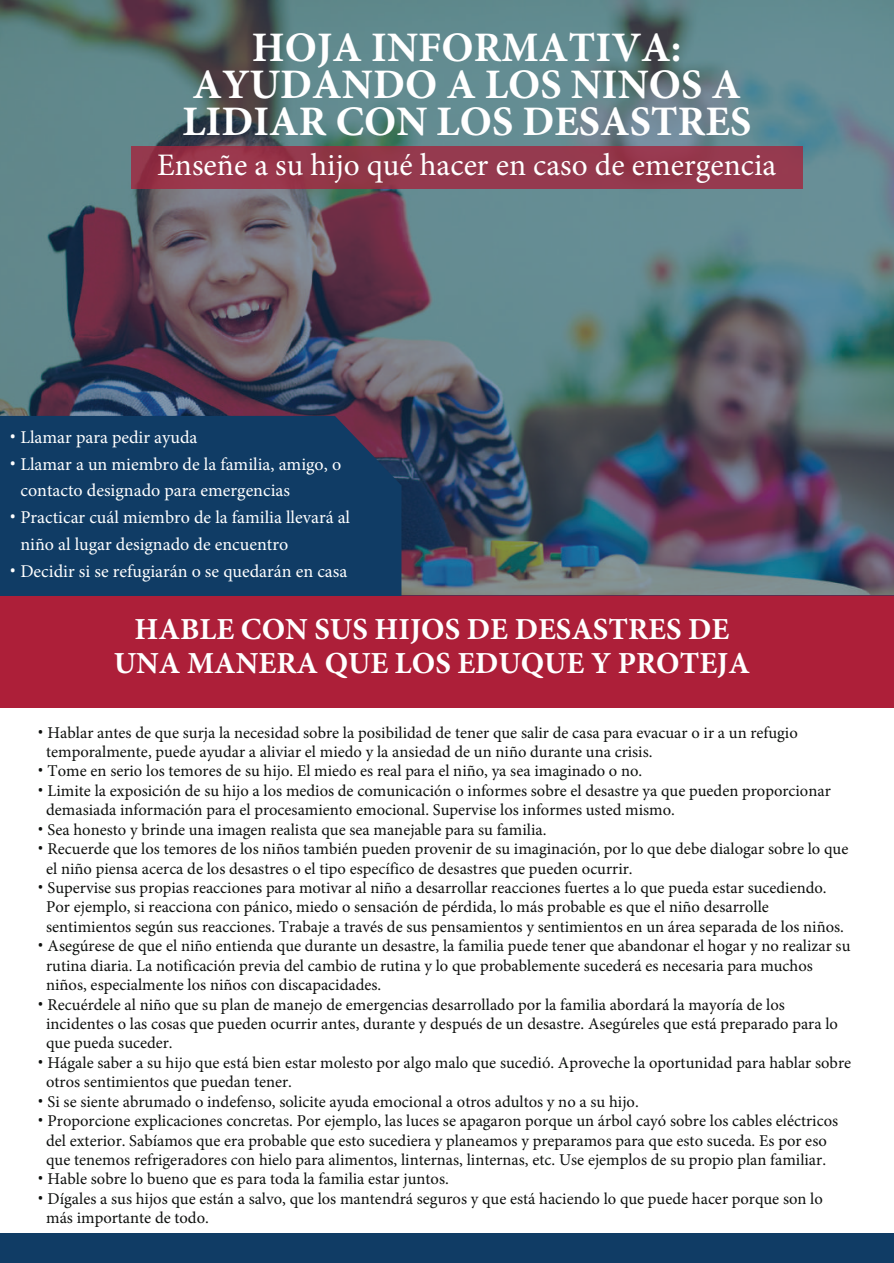
<style>
.page{position:relative;width:894px;height:1263px;background:#fff}
.page>*{position:absolute;margin:0;border:0;box-sizing:border-box;transform-origin:0 0}
.t1{font:700 42px/37.2px "Minion Pro";color:#fff;text-align:center}
.t2{font:31.35px "Minion Pro";color:#fff}
.t3{font:700 30.6px/33.6px "Minion Pro";color:#fff;text-align:center}
.t4{font:18px/27px "Minion Pro";color:#fff}
.t5{font:16.5px/19.4px "Minion Pro";color:#0e100e}
.s1{font-family:"Roboto"}
</style>
<div class="page">
<div style="left:0;top:595px;width:893px;height:113px;background:#ad1f39"></div>
<div style="left:0;top:1233px;width:893px;height:30px;background:#103c65"></div>
<img style="left:0;top:0;width:893px;height:595px">
<div style="left:131px;top:147px;width:671px;height:42px;background:#95394e"></div>
<div style="left:0;top:416px;width:401px;height:180px;background:#103c65"></div>
<h1 class="t1" style="left:182px;top:28px;width:570px">HOJA INFORMATIVA:<br>AYUDANDO A LOS NINOS A<br>LIDIAR CON LOS DESASTRES</h1>
<h2 class="t2" style="left:157px;top:144px;width:620px">Enseñe a su hijo qué hacer en caso de emergencia</h2>
<p class="t4" style="left:10px;top:423px;width:189px"><span class="s1">•</span> Llamar para pedir ayuda</p>
<p class="t4" style="left:20px;top:450px;width:322px;text-indent:-11px"><span class="s1">•</span> Llamar a un miembro de la familia, amigo, o contacto designado para emergencias</p>
<p class="t4" style="left:20px;top:504px;width:331px;text-indent:-11px"><span class="s1">•</span> Practicar cuál miembro de la familia llevará al niño al lugar designado de encuentro</p>
<p class="t4" style="left:10px;top:558px;width:339px"><span class="s1">•</span> Decidir si se refugiarán o se quedarán en casa</p>
<h3 class="t3" style="left:114px;top:612px;width:637px">HABLE CON SUS HIJOS DE DESASTRES DE<br>UNA MANERA QUE LOS EDUQUE Y PROTEJA</h3>
<p class="t5" style="left:46px;top:722px;width:752px;text-indent:-8px"><span class="s1">•</span> Hablar antes de que surja la necesidad sobre la posibilidad de tener que salir de casa para evacuar o ir a un refugio temporalmente, puede ayudar a aliviar el miedo y la ansiedad de un niño durante una crisis.</p>
<p class="t5" style="left:38px;top:761px;width:605px"><span class="s1">•</span> Tome en serio los temores de su hijo. El miedo es real para el niño, ya sea imaginado o no.</p>
<p class="t5" style="left:46px;top:781px;width:785px;text-indent:-8px"><span class="s1">•</span> Limite la exposición de su hijo a los medios de comunicación o informes sobre el desastre ya que pueden proporcionar demasiada información para el procesamiento emocional. Supervise los informes usted mismo.</p>
<p class="t5" style="left:38px;top:819px;width:510px"><span class="s1">•</span> Sea honesto y brinde una imagen realista que sea manejable para su familia.</p>
<p class="t5" style="left:46px;top:839px;width:803px;text-indent:-8px"><span class="s1">•</span> Recuerde que los temores de los niños también pueden provenir de su imaginación, por lo que debe dialogar sobre lo que el niño piensa acerca de los desastres o el tipo específico de desastres que pueden ocurrir.</p>
<p class="t5" style="left:46px;top:878px;width:799px;text-indent:-8px"><span class="s1">•</span> Supervise sus propias reacciones para motivar al niño a desarrollar reacciones fuertes a lo que pueda estar sucediendo.<br>Por ejemplo, si reacciona con pánico, miedo o sensación de pérdida, lo más probable es que el niño desarrolle sentimientos según sus reacciones. Trabaje a través de sus pensamientos y sentimientos en un área separada de los niños.</p>
<p class="t5" style="left:46px;top:936px;width:805px;text-indent:-8px"><span class="s1">•</span> Asegúrese de que el niño entienda que durante un desastre, la familia puede tener que abandonar el hogar y no realizar su rutina diaria. La notificación previa del cambio de rutina y lo que probablemente sucederá es necesaria para muchos niños, especialmente los niños con discapacidades.</p>
<p class="t5" style="left:46px;top:994px;width:793px;text-indent:-8px"><span class="s1">•</span> Recuérdele al niño que su plan de manejo de emergencias desarrollado por la familia abordará la mayoría de los incidentes o las cosas que pueden ocurrir antes, durante y después de un desastre. Asegúreles que está preparado para lo que pueda suceder.</p>
<p class="t5" style="left:46px;top:1053px;width:806px;text-indent:-8px"><span class="s1">•</span> Hágale saber a su hijo que está bien estar molesto por algo malo que sucedió. Aproveche la oportunidad para hablar sobre otros sentimientos que puedan tener.</p>
<p class="t5" style="left:38px;top:1091px;width:602px"><span class="s1">•</span> Si se siente abrumado o indefenso, solicite ayuda emocional a otros adultos y no a su hijo.</p>
<p class="t5" style="left:38px;top:1111px;width:801px;text-align:center"><span class="s1">•</span> Proporcione explicaciones concretas. Por ejemplo, las luces se apagaron porque un árbol cayó sobre los cables eléctricos del exterior. Sabíamos que era probable que esto sucediera y planeamos y preparamos para que esto suceda. Es por eso que tenemos refrigeradores con hielo para alimentos, linternas, linternas, etc. Use ejemplos de su propio plan familiar.</p>
<p class="t5" style="left:38px;top:1169px;width:412px"><span class="s1">•</span> Hable sobre lo bueno que es para toda la familia estar juntos.</p>
<p class="t5" style="left:46px;top:1188px;width:778px;text-indent:-8px"><span class="s1">•</span> Dígales a sus hijos que están a salvo, que los mantendrá seguros y que está haciendo lo que puede hacer porque son lo más importante de todo.</p>
</div>
